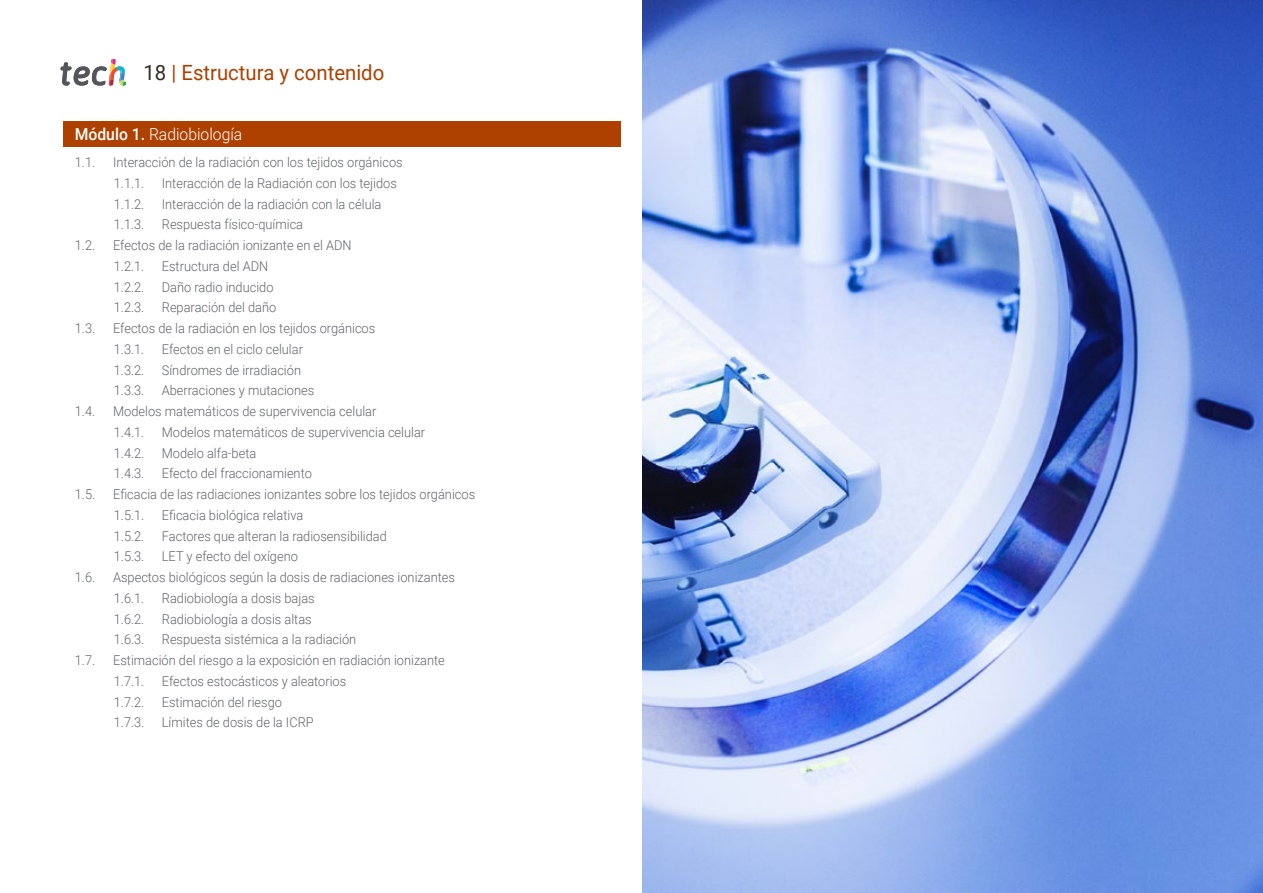
<style>
.page{position:relative;width:1263px;height:893px;background:#fff}
.page>*{position:absolute;margin:0;border:0;box-sizing:border-box;transform-origin:0 0}
.t1{font:21px "Roboto";color:#ae4000}
.t2{font:300 16.5px "Roboto";color:#fff;scale:.95 1}
.t3{font:300 13.5px/20.7px "Roboto";color:#61646a;scale:.95 1}
.s1{color:#312e20}
.s2{font-weight:500}
</style>
<div class="page">
<img style="left:642px;top:0;width:621px;height:893px">
<div style="left:64px;top:121px;width:557px;height:25px;background:#ae4000"></div>
<svg style="left:61px;top:59px;width:65px;height:27px"></svg>
<h1 class="t1" style="left:144px;top:57px;width:242px"><span class="s1">18</span> | Estructura y contenido</h1>
<p class="t2" style="left:75px;top:123px;width:178px"><span class="s2">Módulo 1.</span> Radiobiología</p>
<p class="t3" style="left:75px;top:151px;width:23px">1.1.</p>
<p class="t3" style="left:113px;top:151px;width:306px">Interacción de la radiación con los tejidos orgánicos<br>1.1.1.</p>
<p class="t3" style="left:162px;top:172px;width:249px">Interacción de la Radiación con los tejidos</p>
<p class="t3" style="left:114px;top:193px;width:34px">1.1.2.</p>
<p class="t3" style="left:162px;top:193px;width:233px">Interacción de la radiación con la célula</p>
<p class="t3" style="left:114px;top:214px;width:34px">1.1.3.</p>
<p class="t3" style="left:162px;top:214px;width:150px">Respuesta físico-química</p>
<p class="t3" style="left:75px;top:234px;width:23px">1.2.</p>
<p class="t3" style="left:113px;top:234px;width:253px">Efectos de la radiación ionizante en el ADN<br>1.2.1.</p>
<p class="t3" style="left:162px;top:255px;width:113px">Estructura del ADN</p>
<p class="t3" style="left:114px;top:276px;width:34px">1.2.2.</p>
<p class="t3" style="left:162px;top:276px;width:119px">Daño radio inducido</p>
<p class="t3" style="left:114px;top:297px;width:34px">1.2.3.</p>
<p class="t3" style="left:162px;top:297px;width:122px">Reparación del daño</p>
<p class="t3" style="left:75px;top:317px;width:23px">1.3.</p>
<p class="t3" style="left:113px;top:317px;width:277px">Efectos de la radiación en los tejidos orgánicos<br>1.3.1.</p>
<p class="t3" style="left:162px;top:338px;width:150px">Efectos en el ciclo celular</p>
<p class="t3" style="left:114px;top:359px;width:34px">1.3.2.</p>
<p class="t3" style="left:162px;top:359px;width:148px">Síndromes de irradiación</p>
<p class="t3" style="left:114px;top:380px;width:34px">1.3.3.</p>
<p class="t3" style="left:162px;top:380px;width:162px">Aberraciones y mutaciones</p>
<p class="t3" style="left:75px;top:400px;width:23px">1.4.</p>
<p class="t3" style="left:113px;top:400px;width:279px">Modelos matemáticos de supervivencia celular<br>1.4.1.</p>
<p class="t3" style="left:162px;top:421px;width:279px">Modelos matemáticos de supervivencia celular</p>
<p class="t3" style="left:114px;top:442px;width:34px">1.4.2.</p>
<p class="t3" style="left:162px;top:442px;width:101px">Modelo alfa-beta</p>
<p class="t3" style="left:114px;top:463px;width:34px">1.4.3.</p>
<p class="t3" style="left:162px;top:463px;width:159px">Efecto del fraccionamiento</p>
<p class="t3" style="left:75px;top:483px;width:23px">1.5.</p>
<p class="t3" style="left:113px;top:483px;width:383px">Eficacia de las radiaciones ionizantes sobre los tejidos orgánicos<br>1.5.1.</p>
<p class="t3" style="left:162px;top:504px;width:150px">Eficacia biológica relativa</p>
<p class="t3" style="left:114px;top:525px;width:34px">1.5.2.</p>
<p class="t3" style="left:162px;top:525px;width:238px">Factores que alteran la radiosensibilidad</p>
<p class="t3" style="left:114px;top:546px;width:34px">1.5.3.</p>
<p class="t3" style="left:162px;top:546px;width:145px">LET y efecto del oxígeno</p>
<p class="t3" style="left:75px;top:566px;width:23px">1.6.</p>
<p class="t3" style="left:113px;top:566px;width:361px">Aspectos biológicos según la dosis de radiaciones ionizantes<br>1.6.1.</p>
<p class="t3" style="left:162px;top:587px;width:162px">Radiobiología a dosis bajas</p>
<p class="t3" style="left:114px;top:608px;width:34px">1.6.2.</p>
<p class="t3" style="left:162px;top:608px;width:159px">Radiobiología a dosis altas</p>
<p class="t3" style="left:114px;top:629px;width:34px">1.6.3.</p>
<p class="t3" style="left:162px;top:629px;width:206px">Respuesta sistémica a la radiación</p>
<p class="t3" style="left:75px;top:649px;width:23px">1.7.</p>
<p class="t3" style="left:113px;top:649px;width:351px">Estimación del riesgo a la exposición en radiación ionizante<br>1.7.1.</p>
<p class="t3" style="left:162px;top:670px;width:196px">Efectos estocásticos y aleatorios</p>
<p class="t3" style="left:114px;top:691px;width:34px">1.7.2.</p>
<p class="t3" style="left:162px;top:691px;width:128px">Estimación del riesgo</p>
<p class="t3" style="left:114px;top:712px;width:34px">1.7.3.</p>
<p class="t3" style="left:162px;top:712px;width:161px">Límites de dosis de la ICRP</p>
</div>
